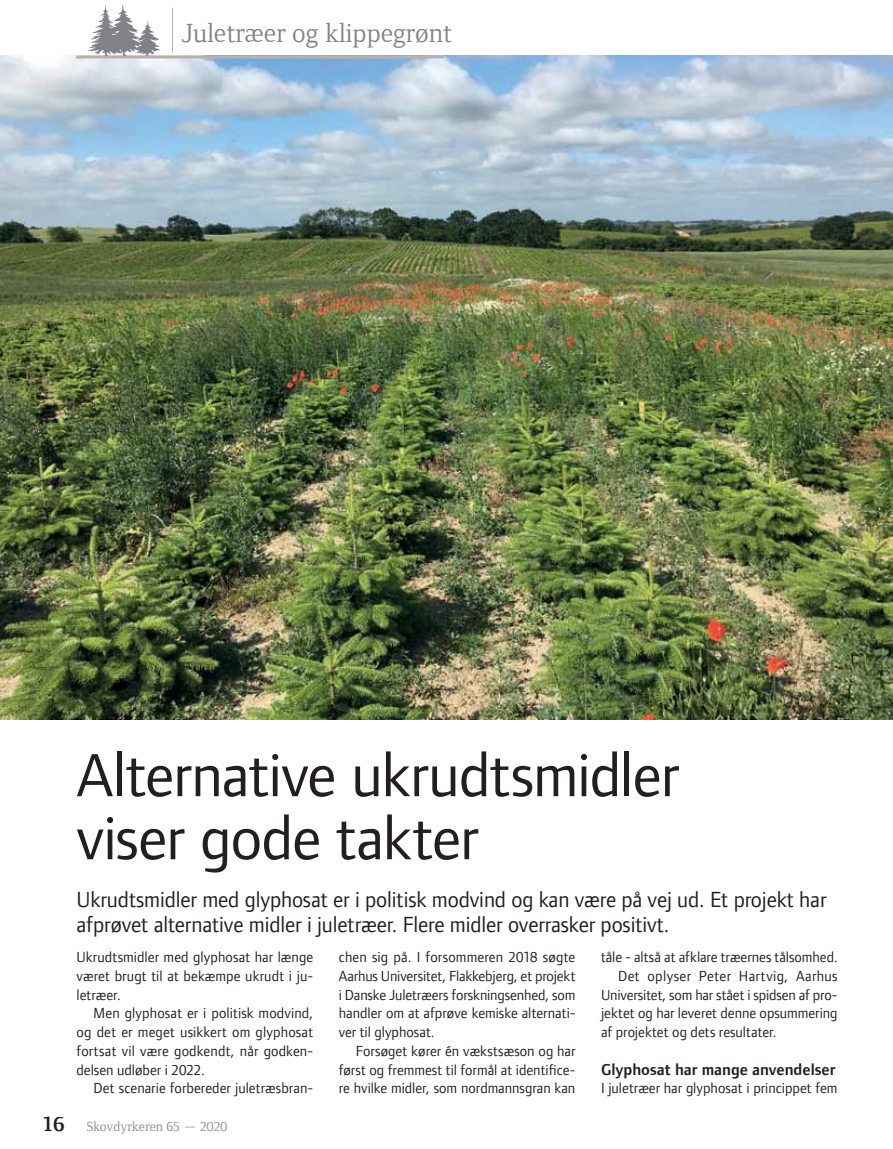
<style>
.page{position:relative;width:893px;height:1149px;background:#fff}
.page>*{position:absolute;margin:0;border:0;box-sizing:border-box;transform-origin:0 0}
.t1{font:63px/63px "Foundry Form Sans";letter-spacing:-.015em;color:#231f20}
.t2{font:27px "Foundry Form Serif";color:#808285}
.t3{font:22.5px/25.5px "Foundry Form Sans";letter-spacing:-.005em;color:#231f20}
.t4{font:600 16.5px "Foundry Form Sans";color:#231f20}
.t5{font:15px/18.8px "Foundry Form Sans";letter-spacing:.005em;color:#231f20;text-align:justify}
.t6{font:15px "Foundry Form Sans";letter-spacing:.025em;color:#231f20}
.t7{font:13.5px "Foundry Form Serif";color:#888a8d}
.s1{font-weight:700;font-size:21px;color:#231f20}
</style>
<div class="page">
<img style="left:0;top:55px;width:893px;height:664px">
<hr style="left:172px;top:8px;width:1px;height:45px;background:#bdb0aa">
<hr style="left:76px;top:55px;width:368px;height:3px;background:#bdb0aa">
<svg style="left:87px;top:4px;width:74px;height:52px"></svg>
<h2 class="t2" style="left:182px;top:18px;width:272px">Juletræer og klippegrønt</h2>
<h1 class="t1" style="left:77px;top:742px;width:604px">Alternative ukrudtsmidler viser gode takter</h1>
<h3 class="t3" style="left:77px;top:886px;width:751px">Ukrudtsmidler med glyphosat er i politisk modvind og kan være på vej ud. Et projekt har afprøvet alternative midler i juletræer. Flere midler overrasker positivt.</h3>
<p class="t5" style="left:77px;top:947px;width:238px">Ukrudtsmidler med glyphosat har længe været brugt til at bekæmpe ukrudt i ju&shy;letræer.</p>
<p class="t5" style="left:77px;top:1003px;width:238px;text-indent:17px">Men glyphosat er i politisk modvind, og det er meget usikkert om glyphosat fortsat vil være godkendt, når godken&shy;delsen udløber i 2022.</p>
<p class="t5" style="left:94px;top:1078px;width:221px">Det scenarie forbereder juletræsbran-</p>
<p class="t5" style="left:339px;top:947px;width:238px">chen sig på. I forsommeren 2018 søgte Aarhus Universitet, Flakkebjerg, et projekt i Danske Juletræers forskningsenhed, som handler om at afprøve kemiske alternati&shy;ver til glyphosat.</p>
<p class="t5" style="left:339px;top:1041px;width:238px;text-indent:17px">Forsøget kører én vækstsæson og har først og fremmest til formål at identifice&shy;re hvilke midler, som nordmannsgran kan</p>
<p class="t5" style="left:601px;top:947px;width:238px">tåle - altså at afklare træernes tålsomhed.</p>
<p class="t6" style="left:618px;top:967px;width:221px">Det oplyser Peter Hartvig, Aarhus</p>
<p class="t5" style="left:601px;top:984px;width:238px">Universitet, som har stået i spidsen af pro-</p>
<p class="t5" style="left:601px;top:1003px;width:238px">jektet og har leveret denne opsummering</p>
<p class="t5" style="left:601px;top:1022px;width:177px">af projektet og dets resultater.</p>
<p class="t4" style="left:601px;top:1059px;width:236px">Glyphosat har mange anvendelser</p>
<p class="t5" style="left:601px;top:1078px;width:238px">I juletræer har glyphosat i princippet fem</p>
<p class="t7" style="left:43px;top:1118px;width:186px"><span class="s1">16</span> Skovdyrkeren 65 — 2020</p>
</div>
